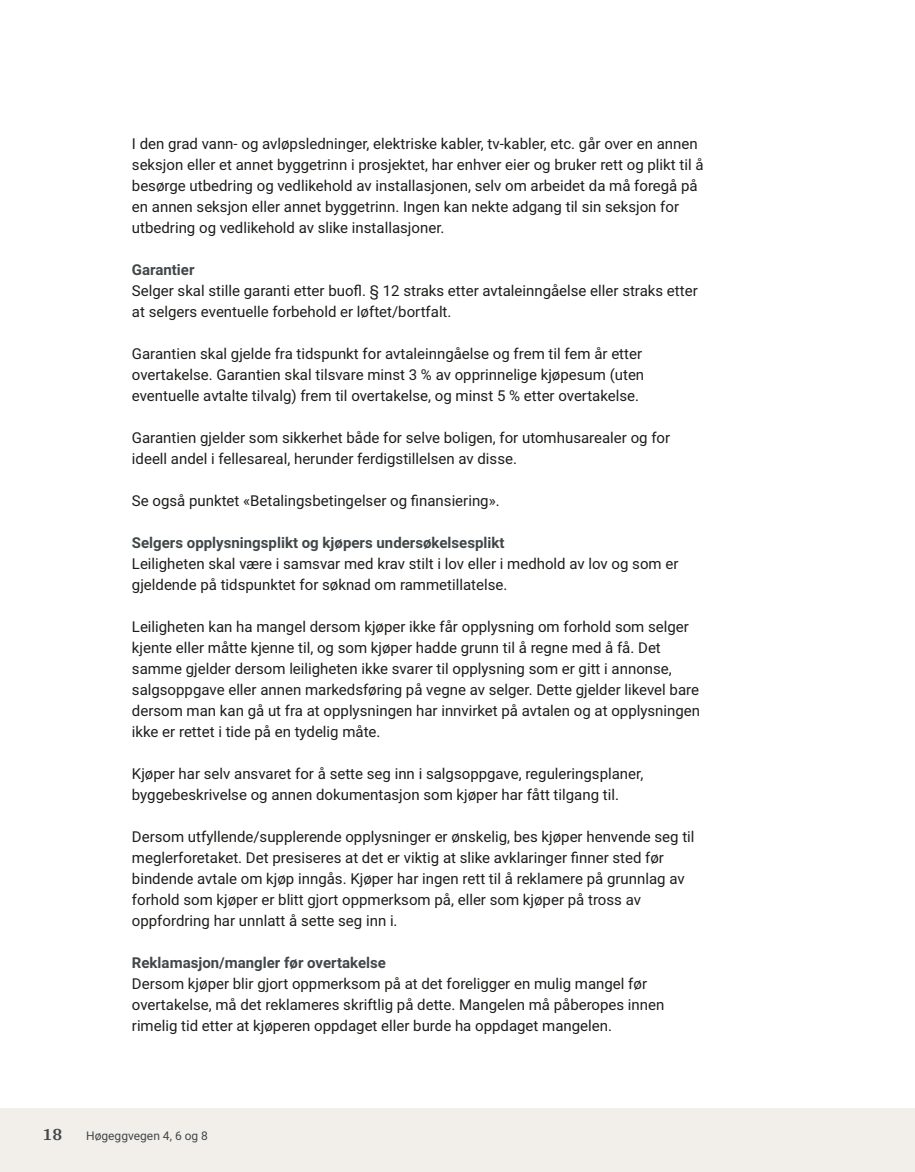
<style>
.page{position:relative;width:915px;height:1172px;background:#fff}
.page>*{position:absolute;margin:0;border:0;box-sizing:border-box;transform-origin:0 0}
.t1{font:700 18px "Arya";color:#414749}
.t2{font:15px/21px "Roboto";color:#1d1d1b}
.t3{font:700 15px "Roboto";color:#414749}
.t4{font:12px "Roboto";color:#414749}
</style>
<div class="page">
<div style="left:0;top:1108px;width:914px;height:64px;background:#f2eeea"></div>
<p class="t2" style="left:132px;top:132px;width:573px">I den grad vann‑ og avløpsledninger, elektriske kabler, tv‑kabler, etc. går over en annen seksjon eller et annet byggetrinn i prosjektet, har enhver eier og bruker rett og plikt til å besørge utbedring og vedlikehold av installasjonen, selv om arbeidet da må foregå på en annen seksjon eller annet byggetrinn. Ingen kan nekte adgang til sin seksjon for utbedring og vedlikehold av slike installasjoner.</p>
<p class="t3" style="left:132px;top:259px;width:64px">Garantier</p>
<p class="t2" style="left:132px;top:279px;width:567px">Selger skal stille garanti etter buofl. § 12 straks etter avtaleinngåelse eller straks etter at selgers eventuelle forbehold er løftet/bortfalt.</p>
<p class="t2" style="left:132px;top:342px;width:513px">Garantien skal gjelde fra tidspunkt for avtaleinngåelse og frem til fem år etter overtakelse. Garantien skal tilsvare minst 3 % av opprinnelige kjøpesum (uten eventuelle avtalte tilvalg) frem til overtakelse, og minst 5 % etter overtakelse.</p>
<p class="t2" style="left:132px;top:426px;width:539px">Garantien gjelder som sikkerhet både for selve boligen, for utomhusarealer og for ideell andel i fellesareal, herunder ferdigstillelsen av disse.</p>
<p class="t2" style="left:132px;top:489px;width:369px">Se også punktet «Betalingsbetingelser og finansiering».</p>
<p class="t3" style="left:132px;top:532px;width:374px">Selgers opplysningsplikt og kjøpers undersøkelsesplikt</p>
<p class="t2" style="left:132px;top:552px;width:548px">Leiligheten skal være i samsvar med krav stilt i lov eller i medhold av lov og som er gjeldende på tidspunktet for søknad om rammetillatelse.</p>
<p class="t2" style="left:132px;top:615px;width:569px">Leiligheten kan ha mangel dersom kjøper ikke får opplysning om forhold som selger kjente eller måtte kjenne til, og som kjøper hadde grunn til å regne med å få. Det samme gjelder dersom leiligheten ikke svarer til opplysning som er gitt i annonse, salgsoppgave eller annen markedsføring på vegne av selger. Dette gjelder likevel bare dersom man kan gå ut fra at opplysningen har innvirket på avtalen og at opplysningen ikke er rettet i tide på en tydelig måte.</p>
<p class="t2" style="left:132px;top:762px;width:512px">Kjøper har selv ansvaret for å sette seg inn i salgsoppgave, reguleringsplaner, byggebeskrivelse og annen dokumentasjon som kjøper har fått tilgang til.</p>
<p class="t2" style="left:132px;top:825px;width:564px">Dersom utfyllende/supplerende opplysninger er ønskelig, bes kjøper henvende seg til meglerforetaket. Det presiseres at det er viktig at slike avklaringer finner sted før bindende avtale om kjøp inngås. Kjøper har ingen rett til å reklamere på grunnlag av forhold som kjøper er blitt gjort oppmerksom på, eller som kjøper på tross av oppfordring har unnlatt å sette seg inn i.</p>
<p class="t3" style="left:132px;top:952px;width:255px">Reklamasjon/mangler før overtakelse</p>
<p class="t2" style="left:132px;top:972px;width:534px">Dersom kjøper blir gjort oppmerksom på at det foreligger en mulig mangel før overtakelse, må det reklameres skriftlig på dette. Mangelen må påberopes innen rimelig tid etter at kjøperen oppdaget eller burde ha oppdaget mangelen.</p>
<p class="t1" style="left:43px;top:1123px;width:21px">18</p>
<p class="t4" style="left:86px;top:1127px;width:123px">Høgeggvegen 4, 6 og 8</p>
</div>
